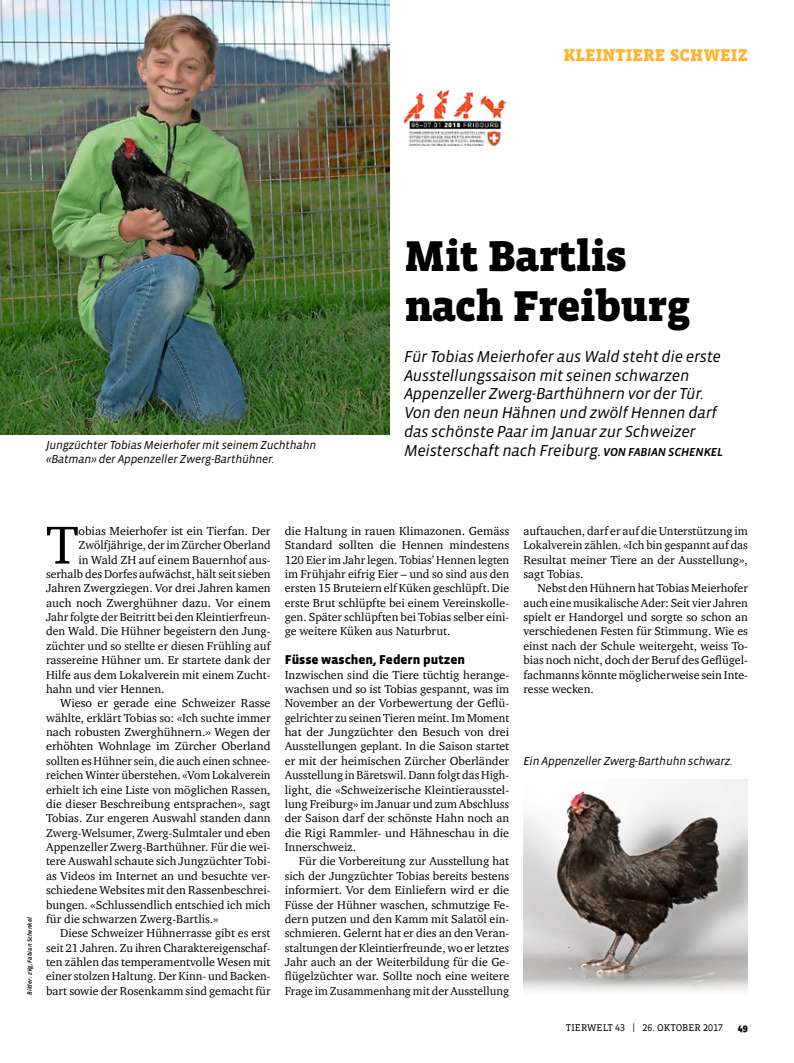
<style>
.page{position:relative;width:794px;height:1063px;background:#fff}
.page>*{position:absolute;margin:0;border:0;box-sizing:border-box;transform-origin:0 0}
.t1{font:54.75px "Charter ITC";color:#000}
.t2{font:900 44.12px/50px "Vista Slab OT";letter-spacing:-.02em;color:#000}
.t3{font:900 17.5px "Vista Slab OT";color:#ffb42f}
.t4{font:italic 16.25px/18.8px "Vista Sans OT";letter-spacing:-.02em;color:#000}
.t5{font:900 13.12px "Vista Sans OT";color:#000}
.t6{font:11.88px/14.4px "Charter ITC";color:#000;text-align:justify}
.t7{font:italic 11.88px/14.4px "Vista Sans OT";letter-spacing:-.02em;color:#000}
.t8{font:10px "Vista Slab OT";color:#000}
.t9{font:900 10px "Vista Slab OT";color:#000}
.t10{font:italic 500 6.25px "Vista Sans OT";color:#000}
.s1{font-weight:500;font-size:11.88px}
</style>
<div class="page">
<img style="left:0;top:0;width:390px;height:434px">
<img style="left:523px;top:779px;width:225px;height:213px">
<img style="left:404px;top:90px;width:101px;height:55px">
<h3 class="t3" style="left:563px;top:46px;width:186px">KLEINTIERE SCHWEIZ</h3>
<p class="t7" style="left:46px;top:438px;width:272px">Jungzüchter Tobias Meierhofer mit seinem Zuchthahn «Batman» der Appenzeller Zwerg-Barthühner.</p>
<h2 class="t2" style="left:404px;top:232px;width:288px">Mit Bartlis nach Freiburg</h2>
<p class="t4" style="left:404px;top:347px;width:320px">Für Tobias Meierhofer aus Wald steht die erste Ausstellungssaison mit seinen schwarzen Appenzeller Zwerg-Barthühnern vor der Tür.<br>Von den neun Hähnen und zwölf Hennen darf das schönste Paar im Januar zur Schweizer Meisterschaft nach Freiburg. <span class="s1">VON FABIAN SCHENKEL</span></p>
<p class="t10" style="left:27px;top:995px;width:79px;rotate:-90deg">Bilder: zVg; Fabian Schenkel</p>
<h1 class="t1" style="left:46px;top:511px;width:34px">T</h1>
<p class="t6" style="left:79px;top:524px;width:193px">obias Meierhofer ist ein Tierfan. Der</p>
<p class="t6" style="left:79px;top:538px;width:193px">Zwölfjährige, der im Zürcher Oberland</p>
<p class="t6" style="left:79px;top:552px;width:193px">in Wald ZH auf einem Bauernhof aus-</p>
<p class="t6" style="left:46px;top:567px;width:226px">serhalb des Dorfes aufwächst, hält seit sieben</p>
<p class="t6" style="left:46px;top:581px;width:226px">Jahren Zwergziegen. Vor drei Jahren kamen</p>
<p class="t6" style="left:46px;top:595px;width:226px">auch noch Zwerghühner dazu. Vor einem</p>
<p class="t6" style="left:46px;top:610px;width:226px">Jahr folgte der Beitritt bei den Kleintierfreun-</p>
<p class="t6" style="left:46px;top:624px;width:226px">den Wald. Die Hühner begeistern den Jung-</p>
<p class="t6" style="left:46px;top:639px;width:226px">züchter und so stellte er diesen Frühling auf</p>
<p class="t6" style="left:46px;top:653px;width:226px">rassereine Hühner um. Er startete dank der</p>
<p class="t6" style="left:46px;top:667px;width:226px">Hilfe aus dem Lokalverein mit einem Zucht-</p>
<p class="t6" style="left:46px;top:682px;width:120px">hahn und vier Hennen.</p>
<p class="t6" style="left:60px;top:696px;width:212px">Wieso er gerade eine Schweizer Rasse</p>
<p class="t6" style="left:46px;top:710px;width:226px">wählte, erklärt Tobias so: «Ich suchte immer</p>
<p class="t6" style="left:46px;top:725px;width:226px">nach robusten Zwerghühnern.» Wegen der</p>
<p class="t6" style="left:46px;top:739px;width:226px">erhöhten Wohnlage im Zürcher Oberland</p>
<p class="t6" style="left:46px;top:754px;width:226px">sollten es Hühner sein, die auch einen schnee-</p>
<p class="t6" style="left:46px;top:768px;width:226px">reichen Winter überstehen. «Vom Lokalverein</p>
<p class="t6" style="left:46px;top:782px;width:226px">erhielt ich eine Liste von möglichen Rassen,</p>
<p class="t6" style="left:46px;top:797px;width:226px">die dieser Beschreibung entsprachen», sagt</p>
<p class="t6" style="left:46px;top:811px;width:226px">Tobias. Zur engeren Auswahl standen dann</p>
<p class="t6" style="left:46px;top:825px;width:226px">Zwerg-Welsumer, Zwerg-Sulmtaler und eben</p>
<p class="t6" style="left:46px;top:840px;width:226px">Appenzeller Zwerg-Barthühner. Für die wei-</p>
<p class="t6" style="left:46px;top:854px;width:226px">tere Auswahl schaute sich Jungzüchter Tobi-</p>
<p class="t6" style="left:46px;top:869px;width:226px">as Videos im Internet an und besuchte ver-</p>
<p class="t6" style="left:46px;top:883px;width:226px">schiedene Websites mit den Rassenbeschrei-</p>
<p class="t6" style="left:46px;top:897px;width:226px">bungen. «Schlussendlich entschied ich mich</p>
<p class="t6" style="left:46px;top:912px;width:174px">für die schwarzen Zwerg-Bartlis.»</p>
<p class="t6" style="left:60px;top:926px;width:212px">Diese Schweizer Hühnerrasse gibt es erst</p>
<p class="t6" style="left:46px;top:940px;width:226px">seit 21 Jahren. Zu ihren Charaktereigenschaf-</p>
<p class="t6" style="left:46px;top:955px;width:226px">ten zählen das temperamentvolle Wesen mit</p>
<p class="t6" style="left:46px;top:969px;width:226px">einer stolzen Haltung. Der Kinn- und Backen-</p>
<p class="t6" style="left:46px;top:984px;width:226px">bart sowie der Rosenkamm sind gemacht für</p>
<p class="t6" style="left:285px;top:524px;width:226px">die Haltung in rauen Klimazonen. Gemäss Standard sollten die Hennen mindestens 120 Eier im Jahr legen. Tobias’ Hennen legten im Frühjahr eifrig Eier – und so sind aus den ersten 15 Bruteiern elf Küken geschlüpft. Die erste Brut schlüpfte bei einem Vereinskolle&shy;gen. Später schlüpften bei Tobias selber eini&shy;ge weitere Küken aus Naturbrut.</p>
<p class="t5" style="left:285px;top:653px;width:182px">Füsse waschen, Federn putzen</p>
<p class="t6" style="left:285px;top:667px;width:226px">Inzwischen sind die Tiere tüchtig herange&shy;wachsen und so ist Tobias gespannt, was im November an der Vorbewertung der Geflü&shy;gelrichter zu seinen Tieren meint. Im Moment hat der Jungzüchter den Besuch von drei Ausstellungen geplant. In die Saison startet er mit der heimischen Zürcher Oberländer Ausstellung in Bäretswil. Dann folgt das High&shy;light, die «Schweizerische Kleintierausstel&shy;lung Freiburg» im Januar und zum Abschluss der Saison darf der schönste Hahn noch an die Rigi Rammler- und Hähneschau in die Innerschweiz.</p>
<p class="t6" style="left:285px;top:854px;width:226px;text-indent:14px">Für die Vorbereitung zur Ausstellung hat sich der Jungzüchter Tobias bereits bestens informiert. Vor dem Einliefern wird er die Füsse der Hühner waschen, schmutzige Fe&shy;dern putzen und den Kamm mit Salatöl ein&shy;schmieren. Gelernt hat er dies an den Veran&shy;staltungen der Kleintierfreunde, wo er letztes Jahr auch an der Weiterbildung für die Ge&shy;flügelzüchter war. Sollte noch eine weitere Frage im Zusammenhang mit der Ausstellung</p>
<p class="t6" style="left:523px;top:524px;width:226px">auftauchen, darf er auf die Unterstützung im Lokalverein zählen. «Ich bin gespannt auf das Resultat meiner Tiere an der Ausstellung», sagt Tobias.</p>
<p class="t6" style="left:523px;top:581px;width:226px;text-indent:14px">Nebst den Hühnern hat Tobias Meierhofer auch eine musikalische Ader: Seit vier Jahren spielt er Handorgel und sorgte so schon an verschiedenen Festen für Stimmung. Wie es einst nach der Schule weitergeht, weiss To&shy;bias noch nicht, doch der Beruf des Geflügel&shy;fachmanns könnte möglicherweise sein Inte&shy;resse wecken.</p>
<p class="t7" style="left:523px;top:754px;width:211px">Ein Appenzeller Zwerg-Barthuhn schwarz.</p>
<p class="t8" style="left:566px;top:1022px;width:159px">TIERWELT 43 | 26. OKTOBER 2017</p>
<p class="t9" style="left:738px;top:1022px;width:11px">49</p>
</div>
